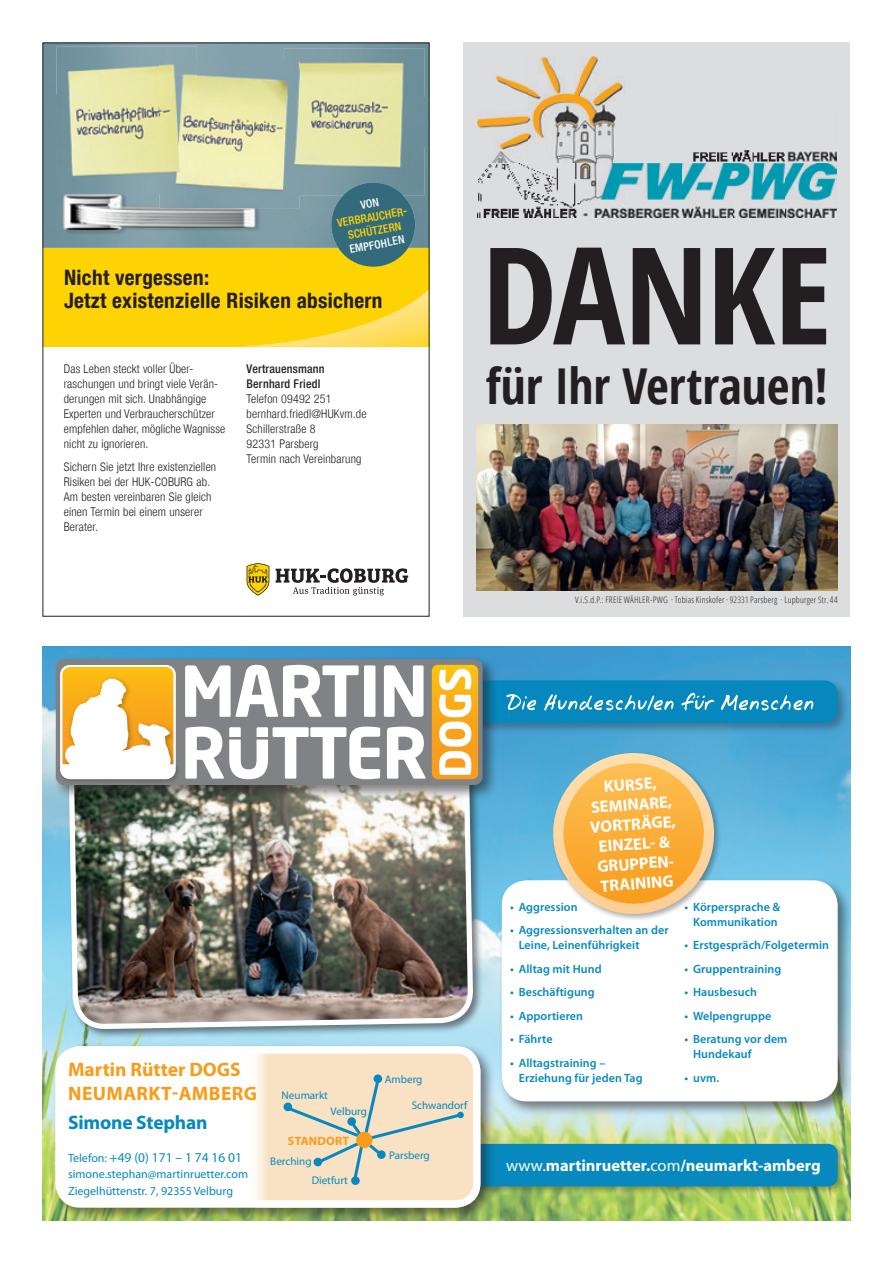
<style>
.page{position:relative;width:893px;height:1263px;background:#fff}
.page>*{position:absolute;margin:0;border:0;box-sizing:border-box;transform-origin:0 0}
.t1{font:700 135px "Open Sans Condensed";letter-spacing:-.01em;color:#231f20}
.t2{font:700 49.5px "Open Sans Condensed";color:#231f20}
.t3{font:21.3px/23.4px "Helvetica Neuefor HUK 77 Bd Cn";letter-spacing:.015em;color:#231f20}
.t4{font:700 19.5px/23.4px "Myriad Pro";letter-spacing:.015em;color:#f89c1c}
.t5{font:700 19.5px "Myriad Pro";letter-spacing:-.01em;color:#0789c0}
.t6{font:700 16.5px/19.8px "Myriad Pro";color:#fff;text-align:center}
.t7{font:13.5px "Myriad Pro";color:#0688be}
.t8{font:700 12.15px "Myriad Pro";letter-spacing:.02em;color:#f89c1c}
.t9{font:12px/15px "Helvetica Neuefor HUK 47 Lt Cn";letter-spacing:.015em;color:#231f20}
.t10{font:600 12px/15px "Myriad Pro";letter-spacing:.005em;color:#0789c0}
.t11{font:12px/16.5px "Myriad Pro";color:#0688be}
.t12{font:12px/15px "Helvetica Neuefor HUK 67 Md Cn";letter-spacing:.015em;color:#231f20}
.t13{font:11.4px/13.8px "Helvetica Neuefor HUK 67 Md Cn";color:#fed304;text-align:center}
.t14{font:11.4px "Helvetica Neuefor HUK 67 Md Cn";color:#fff}
.t15{font:11.1px "Myriad Pro";color:#0789c0}
.t16{font:300 9px "Open Sans Condensed";letter-spacing:.025em;color:#231f20}
.s1{font-size:12px;color:#0789c0}
.s2{color:#0789c0}
.s3{font-weight:400}
</style>
<div class="page">
<div style="left:463px;top:43px;width:387px;height:574px;background:#dcdddf"></div>
<img style="left:477px;top:56px;width:359px;height:162px">
<img style="left:476px;top:424px;width:362px;height:166px">
<img style="left:43px;top:646px;width:807px;height:574px">
<div style="left:253px;top:1142px;width:592px;height:52px;background:#231f20;opacity:.35"></div>
<div style="left:255px;top:1144px;width:583px;height:42px;background:#0789c0;border-radius:10px"></div>
<div style="left:52px;top:1043px;width:444px;height:177px;background:#231f20;opacity:.55"></div>
<img style="left:66px;top:646px;width:410px;height:574px">
<div style="left:498px;top:877px;width:352px;height:240px;background:#231f20;opacity:.55"></div>
<div style="left:505px;top:884px;width:329px;height:214px;background:#fff;border-radius:21px"></div>
<div style="left:502px;top:880px;width:336px;height:221px;border:8px solid #fff;border-radius:21px"></div>
<svg style="left:245px;top:1044px;width:237px;height:165px"></svg>
<div style="left:356px;top:1132px;width:17px;height:16px;background:#f89c1c;border-radius:50%"></div>
<div style="left:314px;top:1158px;width:8px;height:8px;background:#0789c0;border-radius:50%"></div>
<div style="left:338px;top:678px;width:511px;height:56px;background:#231f20;opacity:.35"></div>
<div style="left:340px;top:680px;width:498px;height:43px;background:#0688be;border-radius:14px"></div>
<div style="left:52px;top:656px;width:446px;height:144px;background:#231f20;opacity:.55"></div>
<div style="left:56px;top:659px;width:427px;height:126px;background:#808285;border-radius:8px"></div>
<svg style="left:185px;top:727px;width:241px;height:52px"></svg>
<svg style="left:185px;top:665px;width:238px;height:52px"></svg>
<svg style="left:432px;top:665px;width:46px;height:114px;background:#fac76c"></svg>
<img style="left:55px;top:672px;width:128px;height:114px">
<svg style="left:61px;top:668px;width:115px;height:110px;background:#fad895"></svg>
<div style="left:60px;top:665px;width:116px;height:114px;border:2px solid #fff;border-radius:9px"></div>
<svg style="left:506px;top:693px;width:307px;height:18px"></svg>
<div style="left:551px;top:751px;width:171px;height:171px;background:#231f20;opacity:.35"></div>
<svg style="left:550px;top:753px;width:167px;height:164px;background:#e2bc76"></svg>
<svg style="left:276px;top:568px;width:132px;height:27px"></svg>
<svg style="left:247px;top:563px;width:22px;height:32px"></svg>
<img style="left:45px;top:45px;width:382px;height:203px">
<div style="left:43px;top:248px;width:386px;height:99px;background:#fed304"></div>
<img style="left:240px;top:291px;width:187px;height:56px">
<img style="left:197px;top:61px;width:87px;height:98px">
<img style="left:159px;top:159px;width:141px;height:49px">
<img style="left:56px;top:47px;width:141px;height:48px">
<img style="left:56px;top:95px;width:103px;height:99px">
<img style="left:159px;top:61px;width:38px;height:133px">
<img style="left:284px;top:49px;width:140px;height:49px">
<img style="left:300px;top:98px;width:124px;height:98px">
<img style="left:284px;top:61px;width:16px;height:135px">
<svg style="left:328px;top:179px;width:90px;height:88px;background:#547d76"></svg>
<p class="t13" style="left:336px;top:216px;width:74px;rotate:-10deg">VERBRAUCHER-<br>SCHÜTZERN</p>
<p class="t14" style="left:348px;top:242px;width:57px;rotate:-10deg">EMPFOHLEN</p>
<h3 class="t3" style="left:64px;top:265px;width:320px">Nicht vergessen:<br>Jetzt existenzielle Risiken absichern</h3>
<p class="t9" style="left:64px;top:361px;width:163px">Das Leben steckt voller Über&shy;raschungen und bringt viele Ver än&shy;derungen mit sich. Unabhängige<br>Experten und Verbraucherschützer empfehlen daher, mögliche Wagnisse nicht zu ignorieren.</p>
<p class="t9" style="left:64px;top:459px;width:154px">Sichern Sie jetzt Ihre existenziellen<br>Risiken bei der HUK-COBURG ab.<br>Am besten vereinbaren Sie gleich einen Termin bei einem unserer<br>Berater.</p>
<p class="t12" style="left:247px;top:361px;width:80px">Vertrauensmann<br>Bernhard Friedl</p>
<p class="t9" style="left:247px;top:391px;width:121px">Telefon 09492 251 bernhard.friedl@HUKvm.de<br>Schillerstraße 8<br>92331 Parsberg<br>Termin nach Vereinbarung</p>
<h1 class="t1" style="left:482px;top:201px;width:351px">DANKE</h1>
<h2 class="t2" style="left:486px;top:351px;width:344px">für Ihr Vertrauen!</h2>
<p class="t16" style="left:575px;top:594px;width:264px">V.i.S.d.P.: FREIE WÄHLER-PWG · Tobias Kinskofer · 92331 Parsberg · Lupburger Str. 44</p>
<h3 class="t4" style="left:68px;top:1057px;width:190px">Martin Rütter DOGS<br>NEUMARKT-AMBERG</h3>
<h3 class="t5" style="left:68px;top:1110px;width:141px">Simone Stephan</h3>
<p class="t7" style="left:68px;top:1149px;width:176px"><span class="s1">Telefon:</span> <span class="s2">+49 (0)</span> 171 – 1 74 16 01</p>
<p class="t11" style="left:68px;top:1166px;width:182px">simone.stephan@martinruetter.com<br>Ziegelhüttenstr. 7, 92355 Velburg</p>
<p class="t15" style="left:282px;top:1088px;width:48px">Neumarkt</p>
<p class="t15" style="left:331px;top:1105px;width:38px">Velburg</p>
<p class="t8" style="left:288px;top:1133px;width:63px">STANDORT</p>
<p class="t15" style="left:270px;top:1155px;width:43px">Berching</p>
<p class="t15" style="left:312px;top:1173px;width:38px">Dietfurt</p>
<p class="t15" style="left:385px;top:1073px;width:39px">Amberg</p>
<p class="t15" style="left:412px;top:1098px;width:57px">Schwandorf</p>
<p class="t15" style="left:389px;top:1149px;width:42px">Parsberg</p>
<h3 class="t6" style="left:587px;top:777px;width:87px;rotate:-4deg">KURSE,<br>SEMINARE,<br>VORTRÄGE,<br>EINZEL- &amp;<br>GRUPPEN-<br>TRAINING</h3>
<p class="t10" style="left:510px;top:899px;width:69px">• Aggression</p>
<p class="t10" style="left:519px;top:922px;width:151px;text-indent:-9px">• Aggressionsverhalten an der<br>Leine, Leinenführigkeit</p>
<p class="t10" style="left:510px;top:961px;width:93px">• Alltag mit Hund</p>
<p class="t10" style="left:510px;top:984px;width:86px">• Beschäftigung</p>
<p class="t10" style="left:510px;top:1008px;width:74px">• Apportieren</p>
<p class="t10" style="left:510px;top:1031px;width:44px">• Fährte</p>
<p class="t10" style="left:519px;top:1055px;width:125px;text-indent:-9px">• Alltagstraining –<br>Erziehung für jeden Tag</p>
<p class="t10" style="left:685px;top:899px;width:97px;text-align:center">• Körpersprache &amp;<br>Kommunikation</p>
<p class="t10" style="left:685px;top:937px;width:146px">• Erstgespräch/Folgetermin</p>
<p class="t10" style="left:685px;top:961px;width:98px">• Gruppentraining</p>
<p class="t10" style="left:685px;top:984px;width:74px">• Hausbesuch</p>
<p class="t10" style="left:685px;top:1008px;width:88px">• Welpengruppe</p>
<p class="t10" style="left:693px;top:1031px;width:96px;text-indent:-9px">• Beratung vor dem<br>Hundekauf</p>
<p class="t10" style="left:685px;top:1070px;width:36px">• uvm.</p>
<h3 class="t6" style="left:506px;top:1155px;width:316px"><span class="s3">www.</span>martinruetter.<span class="s3">com</span>/neumarkt-amberg</h3>
</div>
